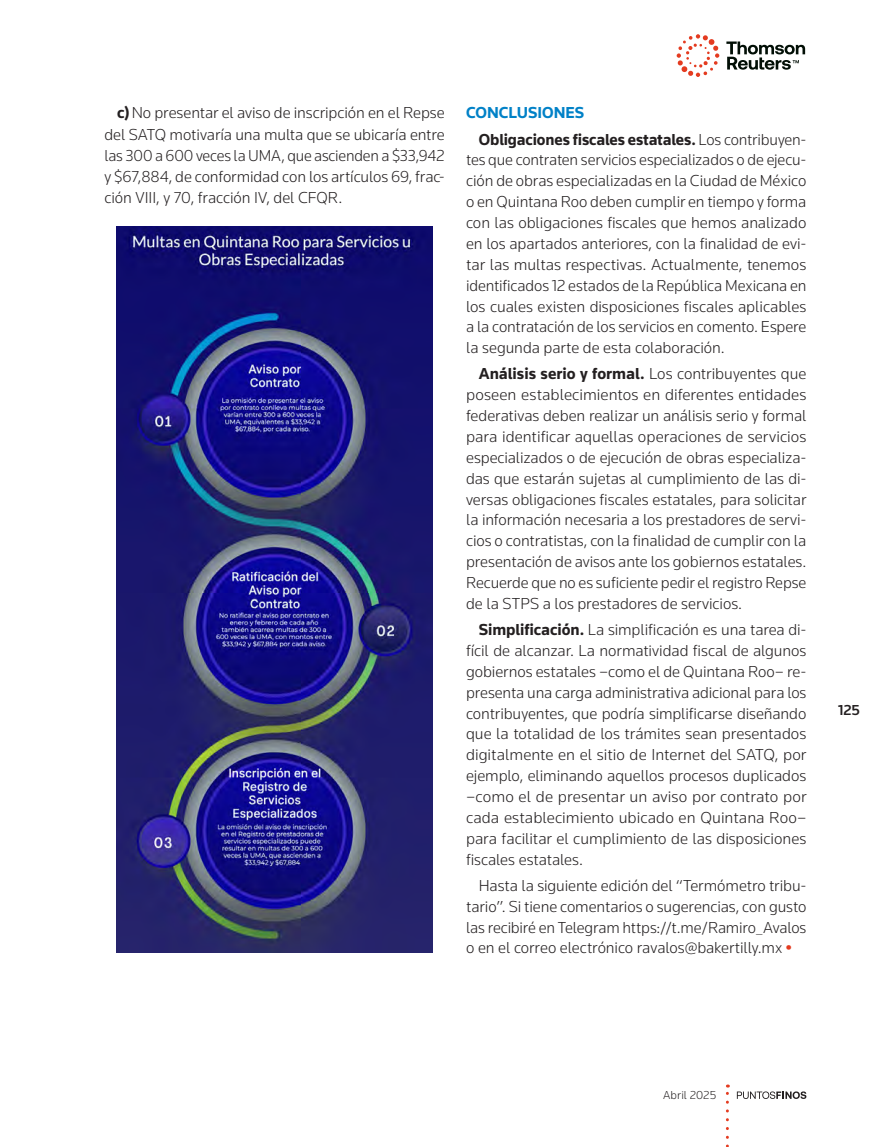
<style>
.page{position:relative;width:890px;height:1147px;background:#fff}
.page>*{position:absolute;margin:0;border:0;box-sizing:border-box;transform-origin:0 0}
.a_parrafo{font:300 16.5px/20.9px "Knowledge";letter-spacing:-.005em;color:#231f20;text-align:justify}
.a_titulo_rubrica{font:700 16.5px "Knowledge";color:#0081c7}
.t1{font:500 15px "Knowledge";color:#231f20}
.t2{font:300 12px "Knowledge";letter-spacing:.01em;color:#231f20}
.s1{font-weight:700}
.s2{font-weight:700;color:#e43b20}
</style>
<div class="page">
<svg style="left:736px;top:1091px;width:70px;height:8px"></svg>
<svg style="left:726px;top:1084px;width:3px;height:63px"></svg>
<svg style="left:726px;top:41px;width:79px;height:29px"></svg>
<svg style="left:676px;top:34px;width:43px;height:43px"></svg>
<img style="left:117px;top:226px;width:315px;height:726px">
<p class="a_parrafo" style="left:104px;top:102px;width:342px;line-height:21.3px;text-indent:13px"><span class="s1">c)</span>No presentar el aviso de inscripción en el Repse del SATQ motivaría una multa que se ubicaría entre las 300 a 600 veces la UMA, que ascienden a $33,942 y $67,884, de conformidad con los artículos 69, frac&shy;ción VIII, y 70, fracción IV, del CFQR.</p>
<p class="a_titulo_rubrica" style="left:466px;top:103px;width:120px">CONCLUSIONES</p>
<p class="a_parrafo" style="left:466px;top:128px;width:342px;text-indent:13px"><span class="s1">Obligaciones fiscales estatales.</span> Los contribuyen&shy;tes que contraten servicios especializados o de ejecu&shy;ción de obras especializadas en la Ciudad de México o en Quintana Roo deben cumplir en tiempo y forma con las obligaciones fiscales que hemos analizado en los apartados anteriores, con la finalidad de evi&shy;tar las multas respectivas. Actualmente, tenemos identificados 12 estados de la República Mexicana en los cuales existen disposiciones fiscales aplicables a la contratación de los servicios en comento. Espere la segunda parte de esta colaboración.</p>
<p class="a_parrafo" style="left:466px;top:363px;width:342px;text-indent:13px"><span class="s1">Análisis serio y formal.</span> Los contribuyentes que poseen establecimientos en diferentes entidades federativas deben realizar un análisis serio y formal para identificar aquellas operaciones de servicios especializados o de ejecución de obras especializa&shy;das que estarán sujetas al cumplimiento de las di&shy;versas obligaciones fiscales estatales, para solicitar la información necesaria a los prestadores de servi&shy;cios o contratistas, con la finalidad de cumplir con la presentación de avisos ante los gobiernos estatales.<br>Recuerde que no es suficiente pedir el registro Repse de la STPS a los prestadores de servicios.</p>
<p class="a_parrafo" style="left:466px;top:619px;width:342px;text-indent:13px"><span class="s1">Simplificación.</span> La simplificación es una tarea di&shy;fícil de alcanzar. La normatividad fiscal de algunos gobiernos estatales –como el de Quintana Roo– re&shy;presenta una carga administrativa adicional para los contribuyentes, que podría simplificarse diseñando que la totalidad de los trámites sean presentados digitalmente en el sitio de Internet del SATQ, por ejemplo, eliminando aquellos procesos duplicados –como el de presentar un aviso por contrato por cada establecimiento ubicado en Quintana Roo– para facilitar el cumplimiento de las disposiciones fiscales estatales.</p>
<p class="a_parrafo" style="left:466px;top:874px;width:342px;text-indent:13px">Hasta la siguiente edición del “Termómetro tribu&shy;tario”. Si tiene comentarios o sugerencias, con gusto las recibiré en Telegram https://t.me/Ramiro_Avalos o en el correo electrónico ravalos@bakertilly.mx <span class="s2">•</span></p>
<p class="t1" style="left:838px;top:700px;width:23px">125</p>
<p class="t2" style="left:663px;top:1087px;width:55px">Abril 2025</p>
</div>
